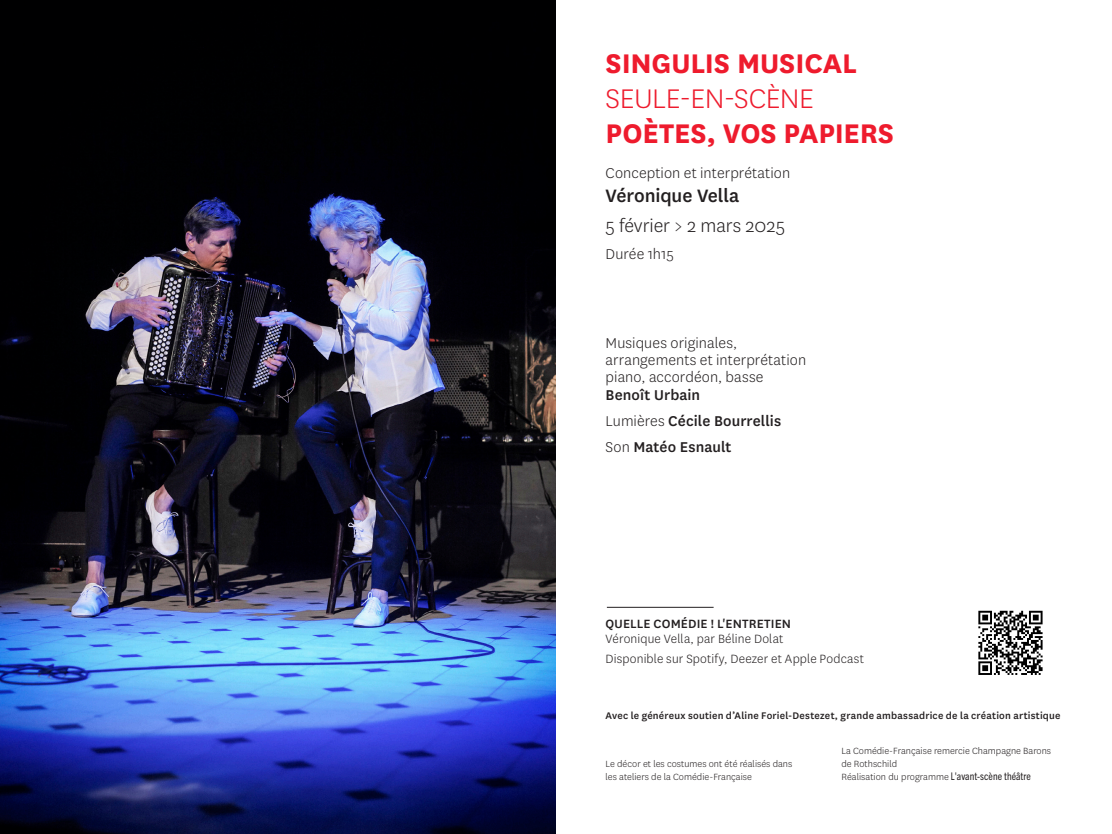
<style>
.page{position:relative;width:1112px;height:834px;background:#fff}
.page>*{position:absolute;margin:0;border:0;box-sizing:border-box;transform-origin:0 0}
.distribution-Titre_de_la_piece{font:700 31.5px "National";letter-spacing:-.005em;color:#ee1b2d}
.distribution-Titre_de_la_piece-2{font:300 31.5px "National";letter-spacing:-.015em;color:#ee1b2d}
.distribution{font:300 21px "National";letter-spacing:-.005em;color:#231f20}
.distribution-2{font:500 21px "National";letter-spacing:-.005em;color:#231f20}
.distribution-3{font:300 16.62px/17.3px "National";letter-spacing:.005em;color:#231f20}
.distribution-4{font:500 16.62px "National";letter-spacing:.005em;color:#231f20}
.distribution-suite_de_titre{font:300 14px "National";letter-spacing:.015em;color:#231f20}
.distribution-suite_de_titre-2{font:500 14px "National";letter-spacing:.01em;color:#231f20}
.distribution-5{font:500 11.2px "National";letter-spacing:.02em;color:#231f20}
.notations{font:300 10.5px/13px "National";letter-spacing:.005em;color:#231f20}
.s1{font-weight:300}
.s2{font-family:"Trade Gothic Next LT Pro";font-weight:400;font-stretch:condensed}
</style>
<div class="page">
<img style="left:0;top:0;width:556px;height:833px">
<svg style="left:978px;top:610px;width:65px;height:65px"></svg>
<hr style="left:606px;top:606px;width:107px;height:1px;background:#231f20">
<p class="distribution-Titre_de_la_piece" style="left:605px;top:41px;width:253px">SINGULIS MUSICAL</p>
<p class="distribution-Titre_de_la_piece-2" style="left:605px;top:79px;width:210px">SEULE-EN-SCÈNE</p>
<p class="distribution-Titre_de_la_piece" style="left:605px;top:111px;width:290px">POÈTES, VOS PAPIERS</p>
<p class="distribution-3" style="left:605px;top:164px;width:186px">Conception et interprétation</p>
<p class="distribution-2" style="left:605px;top:181px;width:135px">Véronique Vella</p>
<p class="distribution" style="left:605px;top:213px;width:181px">5 février &gt; 2 mars 2025</p>
<p class="distribution-3" style="left:605px;top:244px;width:69px">Durée 1h15</p>
<p class="distribution-3" style="left:605px;top:333px;width:202px">Musiques originales, arrangements et interprétation</p>
<p class="distribution-3" style="left:605px;top:368px;width:159px">piano, accordéon, basse</p>
<p class="distribution-4" style="left:605px;top:383px;width:96px">Benoît Urbain</p>
<p class="distribution-4" style="left:605px;top:409px;width:177px"><span class="s1">Lumières</span> Cécile Bourrellis</p>
<p class="distribution-4" style="left:605px;top:435px;width:127px"><span class="s1">Son</span> Matéo Esnault</p>
<p class="distribution-suite_de_titre-2" style="left:605px;top:614px;width:187px">QUELLE COMÉDIE ! L'ENTRETIEN</p>
<p class="distribution-suite_de_titre" style="left:605px;top:630px;width:179px">Véronique Vella, par Béline Dolat</p>
<p class="distribution-suite_de_titre" style="left:605px;top:649px;width:260px">Disponible sur Spotify, Deezer et Apple Podcast</p>
<p class="distribution-5" style="left:605px;top:708px;width:456px">Avec le généreux soutien d’Aline Foriel-Destezet, grande ambassadrice de la création artistique</p>
<p class="notations" style="left:605px;top:756px;width:188px">Le décor et les costumes ont été réalisés dans les ateliers de la Comédie-Française</p>
<p class="notations" style="left:841px;top:743px;width:211px">La Comédie-Française remercie Champagne Barons de Rothschild</p>
<p class="notations" style="left:841px;top:769px;width:191px">Réalisation du programme <span class="s2">L'avant-scène théâtre</span></p>
</div>
